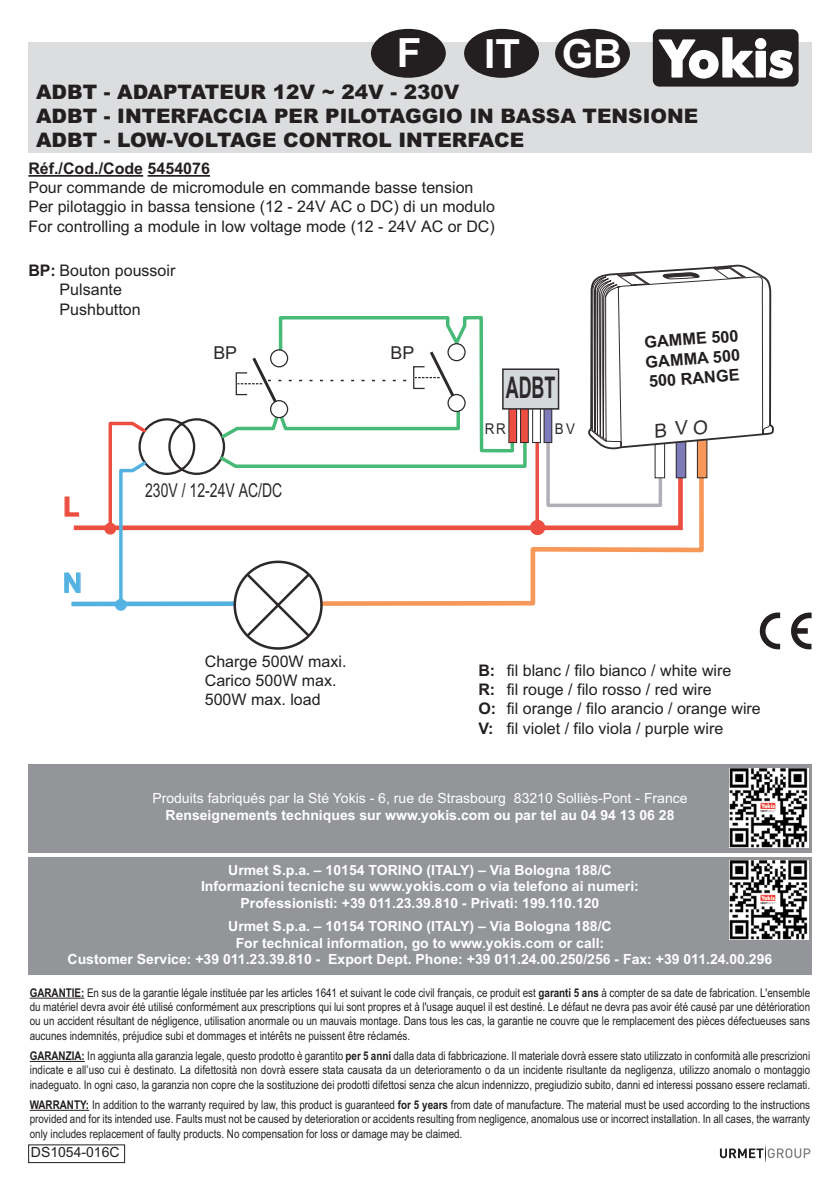
<style>
.page{position:relative;width:840px;height:1191px;background:#fff}
.page>*{position:absolute;margin:0;border:0;box-sizing:border-box;transform-origin:0 0}
.t1{font:700 40.2px "Arial";color:#fff}
.t2{font:700 29.8px "Arial Narrow";color:#2d292b;scale:.73 1}
.t3{font:700 26.8px "Arial";color:#53b2e2}
.t4{font:700 26.8px "Arial";color:#ed4e42}
.t5{font:900 20px/24px "Arial";color:#231f20}
.t6{font:19.2px "Arial Narrow";color:#2d292b;scale:.89 1}
.t7{font:17.8px "Arial";color:#2d292b}
.t8{font:700 16.4px/19.6px "Arial";color:#231f20;text-align:justify}
.t9{font:16px/19.2px "Arial";color:#231f20}
.t10{font:700 16px "Arial";color:#231f20}
.t11{font:14.8px "Arial";color:#2d292b;scale:.9 1}
.t12{font:700 14px/16.8px "Arial";color:#fff;text-align:center}
.t13{font:14px "Arial";color:#fff}
.t14{font:14px "Arial";color:#231f20}
.t15{font:12px/14.4px "Arial Narrow";color:#231f20;text-align:justify}
.s1{font-weight:700}
</style>
<div class="page">
<div style="left:28px;top:763px;width:783px;height:89px;background:#939598"></div>
<div style="left:28px;top:857px;width:783px;height:117px;background:#939598"></div>
<svg style="left:719px;top:1148px;width:91px;height:10px"></svg>
<div style="left:28px;top:43px;width:783px;height:110px;background:#dcdddf"></div>
<hr style="left:28px;top:175px;width:115px;height:2px;background:#231f20">
<hr style="left:147px;top:175px;width:63px;height:2px;background:#231f20">
<hr style="left:30px;top:997px;width:54px;height:1px;background:#231f20">
<hr style="left:30px;top:1061px;width:55px;height:1px;background:#231f20">
<hr style="left:30px;top:1109px;width:59px;height:1px;background:#231f20">
<div style="left:371px;top:29px;width:74px;height:49px;background:#231f20;border-radius:50%"></div>
<div style="left:464px;top:29px;width:74px;height:49px;background:#231f20;border-radius:50%"></div>
<div style="left:554px;top:29px;width:75px;height:49px;background:#231f20;border-radius:50%"></div>
<div style="left:652px;top:29px;width:146px;height:58px;background:#231f20;border-radius:6px"></div>
<svg style="left:658px;top:37px;width:135px;height:42px"></svg>
<img style="left:729px;top:768px;width:79px;height:79px">
<img style="left:729px;top:860px;width:79px;height:79px">
<svg style="left:791px;top:612px;width:20px;height:37px"></svg>
<svg style="left:64px;top:265px;width:715px;height:385px"></svg>
<h1 class="t1" style="left:396px;top:29px;width:26px">F</h1>
<h1 class="t1" style="left:484px;top:31px;width:139px">IT GB</h1>
<h3 class="t5" style="left:36px;top:80px;width:663px">ADBT - ADAPTATEUR 12V ~ 24V - 230V<br>ADBT - INTERFACCIA PER PILOTAGGIO IN BASSA TENSIONE<br>ADBT - LOW-VOLTAGE CONTROL INTERFACE</h3>
<h3 class="t10" style="left:28px;top:159px;width:183px">Réf./Cod./Code 5454076</h3>
<h3 class="t9" style="left:28px;top:178px;width:468px">Pour commande de micromodule en commande basse tension<br>Per pilotaggio in bassa tensione (12 - 24V AC o DC) di un modulo<br>For controlling a module in low voltage mode (12 - 24V AC or DC)</h3>
<h3 class="t9" style="left:60px;top:261px;width:117px;text-indent:-31px"><span class="s1">BP:</span> Bouton poussoir<br>Pulsante<br>Pushbutton</h3>
<h3 class="t7" style="left:213px;top:343px;width:25px">BP</h3>
<h3 class="t7" style="left:390px;top:343px;width:25px">BP</h3>
<h3 class="t4" style="left:63px;top:492px;width:18px">L</h3>
<h3 class="t3" style="left:63px;top:568px;width:21px">N</h3>
<h3 class="t6" style="left:145px;top:479px;width:156px">230V / 12-24V AC/DC</h3>
<h3 class="t9" style="left:205px;top:652px;width:143px">Charge 500W maxi.<br>Carico 500W max.<br>500W max. load</h3>
<h2 class="t2" style="left:505px;top:370px;width:70px">ADBT</h2>
<p class="t11" style="left:484px;top:421px;width:25px">RR</p>
<p class="t11" style="left:554px;top:421px;width:24px">BV</p>
<h3 class="t8" style="left:643px;top:332px;width:96px;rotate:-4deg">GAMME 500<br>GAMMA 500<br>500 RANGE</h3>
<h3 class="t9" style="left:478px;top:661px;width:284px"><span class="s1">B:</span> fil blanc / filo bianco / white wire<br><span class="s1">R:</span> fil rouge / filo rosso / red wire<br><span class="s1">O:</span> fil orange / filo arancio / orange wire <span class="s1">V:</span> fil violet / filo viola / purple wire</h3>
<p class="t13" style="left:152px;top:790px;width:536px">Produits fabriqués par la Sté Yokis - 6, rue de Strasbourg 83210 Solliès-Pont - France</p>
<p class="t12" style="left:165px;top:807px;width:510px">Renseignements techniques sur www.yokis.com ou par tel au 04 94 13 06 28</p>
<p class="t12" style="left:201px;top:861px;width:439px">Urmet S.p.a. – 10154 TORINO (ITALY) – Via Bologna 188/C<br>Informazioni tecniche su www.yokis.com o via telefono ai numeri:<br>Professionisti: +39 011.23.39.810 - Privati: 199.110.120</p>
<p class="t12" style="left:68px;top:917px;width:705px">Urmet S.p.a. – 10154 TORINO (ITALY) – Via Bologna 188/C<br>For technical information, go to www.yokis.com or call:<br>Customer Service: +39 011.23.39.810 - Export Dept. Phone: +39 011.24.00.250/256 - Fax: +39 011.24.00.296</p>
<p class="t15" style="left:30px;top:985px;width:781px"><span class="s1">GARANTIE:</span> En sus de la garantie légale instituée par les articles 1641 et suivant le code civil français, ce produit est <span class="s1">garanti 5 ans</span> à compter de sa date de fabrication. L'ensemble du matériel devra avoir été utilisé conformément aux prescriptions qui lui sont propres et à l'usage auquel il est destiné. Le défaut ne devra pas avoir été causé par une détérioration ou un accident résultant de négligence, utilisation anormale ou un mauvais montage. Dans tous les cas, la garantie ne couvre que le remplacement des pièces défectueuses sans aucunes indemnités, préjudice subi et dommages et intérêts ne puissent être réclamés.</p>
<p class="t15" style="left:30px;top:1048px;width:781px"><span class="s1">GARANZIA:</span> In aggiunta alla garanzia legale, questo prodotto è garantito <span class="s1">per 5 anni</span> dalla data di fabbricazione. Il materiale dovrà essere stato utilizzato in conformità alle prescrizioni indicate e all’uso cui è destinato. La difettosità non dovrà essere stata causata da un deterioramento o da un incidente risultante da negligenza, utilizzo anomalo o montaggio inadeguato. In ogni caso, la garanzia non copre che la sostituzione dei prodotti difettosi senza che alcun indennizzo, pregiudizio subito, danni ed interessi possano essere reclamati.</p>
<p class="t15" style="left:30px;top:1097px;width:781px"><span class="s1">WARRANTY:</span> In addition to the warranty required by law, this product is guaranteed <span class="s1">for 5 years</span> from date of manufacture. The material must be used according to the instructions provided and for its intended use. Faults must not be caused by deterioration or accidents resulting from negligence, anomalous use or incorrect installation. In all cases, the warranty only includes replacement of faulty products. No compensation for loss or damage may be claimed.</p>
<p class="t14" style="left:31px;top:1144px;width:90px">DS1054-016C</p>
</div>
